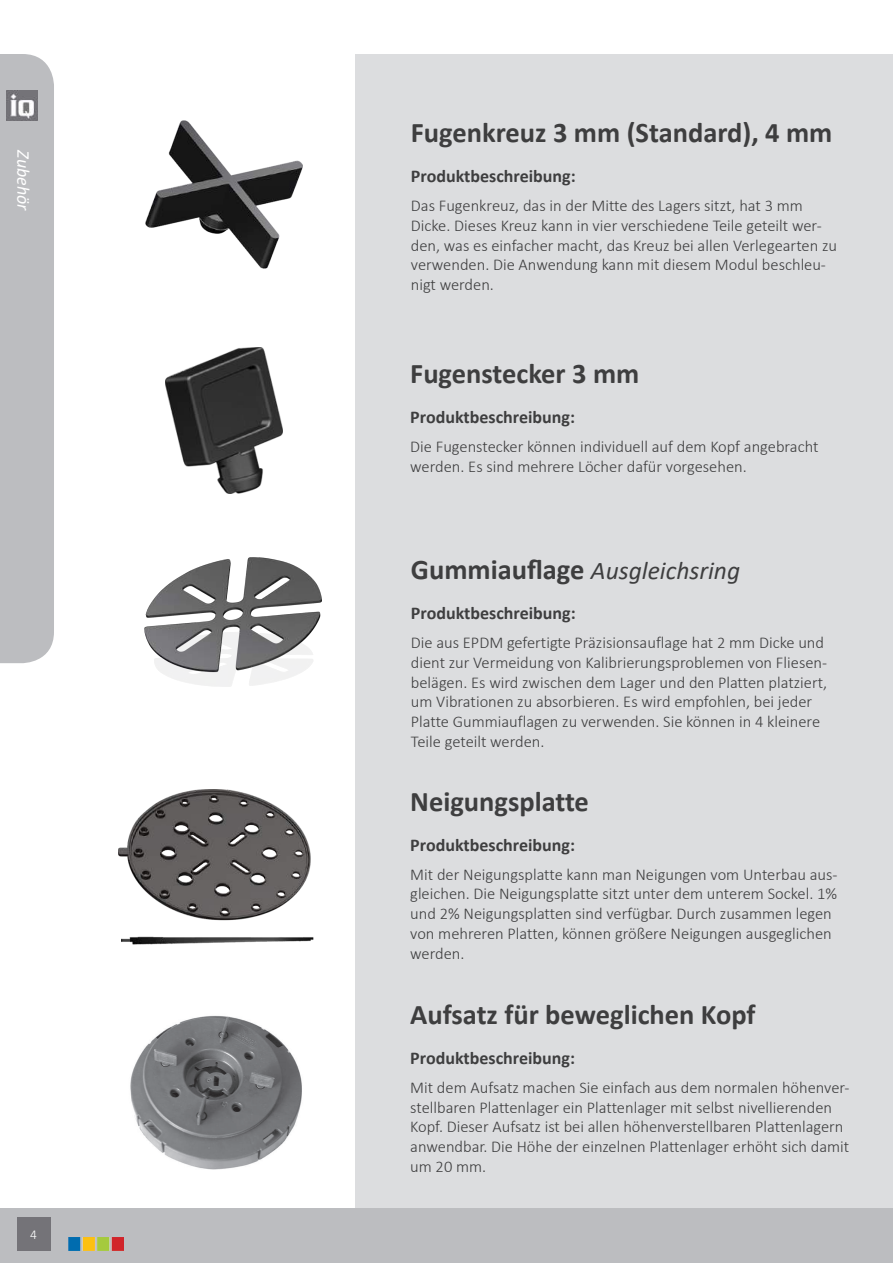
<style>
.page{position:relative;width:893px;height:1263px;background:#fff}
.page>*{position:absolute;margin:0;border:0;box-sizing:border-box;transform-origin:0 0}
.t1{font:700 28.5px "Calibri";color:#3e3e3f}
.t2{font:italic 25.5px "Calibri";color:#3e3e3f}
.t3{font:700 18px "Calibri";color:#3e3e3f}
.t4{font:italic 18px "Calibri";color:#fff}
.t5{font:300 16.5px/19.8px "Calibri";color:#3e3e3f}
.t6{font:300 13.5px "Calibri";color:#fff}
.s1{font-weight:700;font-style:normal;font-size:28.5px}
</style>
<div class="page">
<div style="left:355px;top:54px;width:538px;height:1155px;background:#dcdddf"></div>
<div style="left:0;top:1209px;width:893px;height:54px;background:#bcbdc0"></div>
<div style="left:0;top:54px;width:54px;height:609px;background:#bcbdc0"></div>
<img style="left:68px;top:1238px;width:55px;height:12px">
<div style="left:17px;top:1217px;width:33px;height:33px;background:#747378"></div>
<img style="left:7px;top:90px;width:30px;height:30px">
<img style="left:130px;top:1015px;width:172px;height:155px">
<img style="left:146px;top:121px;width:157px;height:147px">
<img style="left:166px;top:348px;width:117px;height:145px">
<img style="left:144px;top:557px;width:177px;height:129px">
<img style="left:118px;top:789px;width:196px;height:155px">
<p class="t4" style="left:36px;top:150px;width:62px;rotate:90deg">Zubehör</p>
<p class="t6" style="left:30px;top:1226px;width:8px">4</p>
<h1 class="t1" style="left:411px;top:112px;width:423px">Fugenkreuz 3 mm (Standard), 4 mm</h1>
<p class="t3" style="left:411px;top:163px;width:166px">Produktbeschreibung:</p>
<p class="t5" style="left:411px;top:195px;width:428px">Das Fugenkreuz, das in der Mitte des Lagers sitzt, hat 3 mm Dicke. Dieses Kreuz kann in vier verschiedene Teile geteilt wer&shy;den, was es einfacher macht, das Kreuz bei allen Verlegearten zu verwenden. Die Anwendung kann mit diesem Modul beschleu&shy;nigt werden.</p>
<h1 class="t1" style="left:410px;top:354px;width:231px">Fugenstecker 3 mm</h1>
<p class="t3" style="left:410px;top:405px;width:166px">Produktbeschreibung:</p>
<p class="t5" style="left:410px;top:437px;width:410px">Die Fugenstecker können individuell auf dem Kopf angebracht werden. Es sind mehrere Löcher dafür vorgesehen.</p>
<h2 class="t2" style="left:411px;top:553px;width:331px"><span class="s1">Gummiauflage</span> Ausgleichsring</h2>
<p class="t3" style="left:411px;top:600px;width:166px">Produktbeschreibung:</p>
<p class="t5" style="left:411px;top:632px;width:418px">Die aus EPDM gefertigte Präzisionsauflage hat 2 mm Dicke und dient zur Vermeidung von Kalibrierungsproblemen von Fliesen&shy;belägen. Es wird zwischen dem Lager und den Platten platziert, um Vibrationen zu absorbieren. Es wird empfohlen, bei jeder Platte Gummiauflagen zu verwenden. Sie können in 4 kleinere Teile geteilt werden.</p>
<h1 class="t1" style="left:410px;top:781px;width:180px">Neigungsplatte</h1>
<p class="t3" style="left:410px;top:832px;width:166px">Produktbeschreibung:</p>
<p class="t5" style="left:410px;top:864px;width:429px">Mit der Neigungsplatte kann man Neigungen vom Unterbau aus&shy;gleichen. Die Neigungsplatte sitzt unter dem unterem Sockel. 1% und 2% Neigungsplatten sind verfügbar. Durch zusammen legen von mehreren Platten, können größere Neigungen ausgeglichen werden.</p>
<h1 class="t1" style="left:410px;top:994px;width:347px">Aufsatz für beweglichen Kopf</h1>
<p class="t3" style="left:410px;top:1045px;width:166px">Produktbeschreibung:</p>
<p class="t5" style="left:410px;top:1077px;width:441px">Mit dem Aufsatz machen Sie einfach aus dem normalen höhenver&shy;stellbaren Plattenlager ein Plattenlager mit selbst nivellierenden Kopf. Dieser Aufsatz ist bei allen höhenverstellbaren Plattenlagern anwendbar. Die Höhe der einzelnen Plattenlager erhöht sich damit um 20 mm.</p>
</div>
